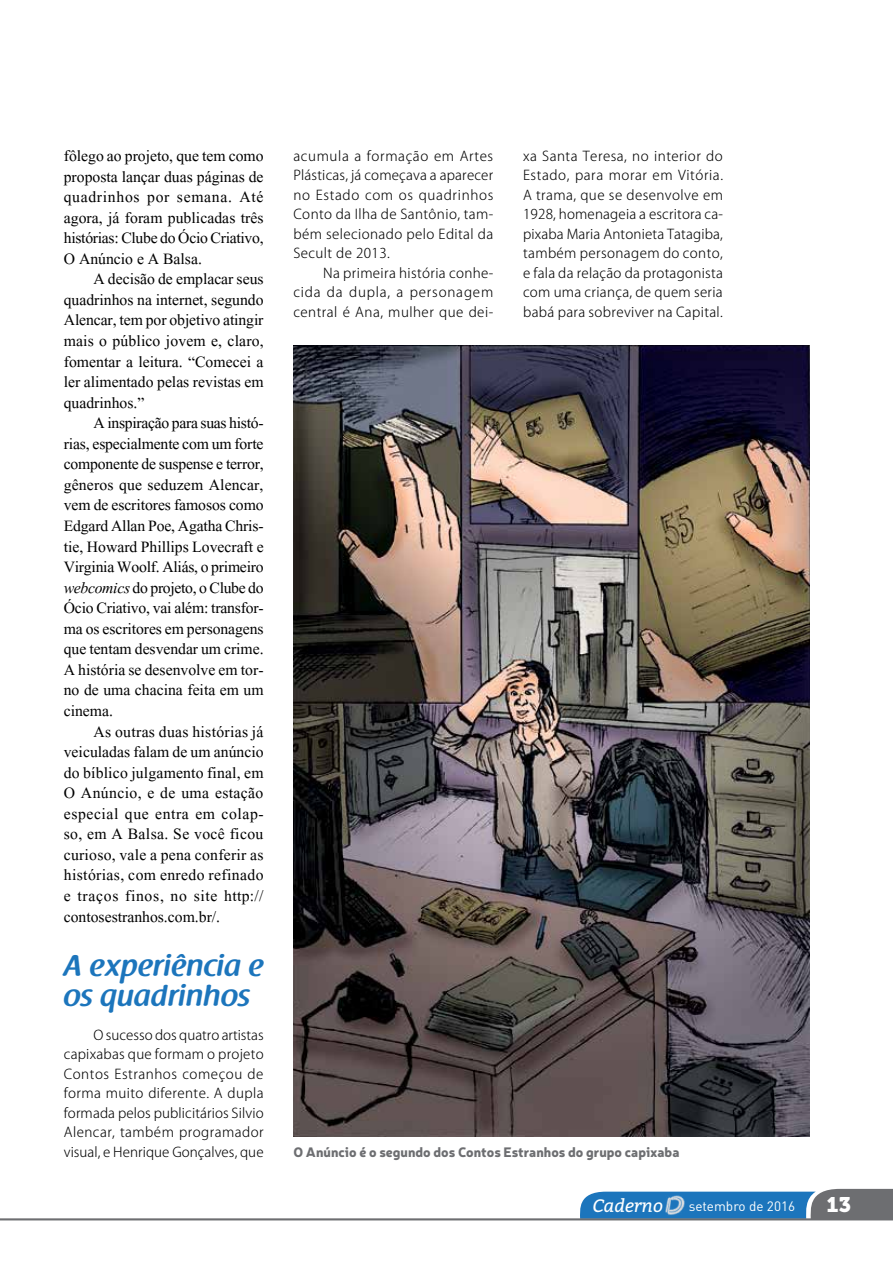
<style>
.page{position:relative;width:893px;height:1263px;background:#fff}
.page>*{position:absolute;margin:0;border:0;box-sizing:border-box;transform-origin:0 0}
.t1{font:600 30px/30px "Raspoutine";letter-spacing:.02em;color:#1c75bc}
.t2{font:21px "Museo 900";color:#fff}
.t3{font:19.5px "Aparajita";color:#000}
.t4{font:19.5px "Aparajita";letter-spacing:.02em;color:#000}
.t5{font:19.5px "Aparajita";letter-spacing:.035em;color:#000}
.t6{font:19.5px "Aparajita";letter-spacing:.03em;color:#000}
.t7{font:italic 18px "Bitter";color:#fff}
.t8{font:300 13.5px/19.5px "Koz Go Pro";letter-spacing:.025em;color:#000;text-align:justify}
.t9{font:900 13.5px "Neris";color:#6d6e71}
.t10{font:13.5px "DIN";color:#fff}
.s1{font-style:italic}
</style>
<div class="page">
<hr style="left:0;top:1218px;width:893px;height:2px;background:#6d6e71">
<svg style="left:577px;top:1189px;width:316px;height:30px;background:#4b82ae"></svg>
<img style="left:666px;top:1195px;width:19px;height:20px">
<img style="left:293px;top:345px;width:517px;height:791px">
<p class="t3" style="left:64px;top:146px;width:201px">fôlego ao projeto, que tem como</p>
<p class="t3" style="left:64px;top:167px;width:201px">proposta lançar duas páginas de</p>
<p class="t5" style="left:64px;top:187px;width:201px">quadrinhos por semana. Até</p>
<p class="t3" style="left:64px;top:208px;width:201px">agora, já foram publicadas três</p>
<p class="t3" style="left:64px;top:228px;width:201px">histórias: Clube do Ócio Criativo,</p>
<p class="t3" style="left:64px;top:249px;width:140px">O Anúncio e A Balsa.</p>
<p class="t3" style="left:94px;top:270px;width:172px">A decisão de emplacar seus</p>
<p class="t3" style="left:64px;top:290px;width:201px">quadrinhos na internet, segundo</p>
<p class="t3" style="left:64px;top:311px;width:201px">Alencar, tem por objetivo atingir</p>
<p class="t3" style="left:64px;top:331px;width:201px">mais o público jovem e, claro,</p>
<p class="t3" style="left:64px;top:352px;width:201px">fomentar a leitura. “Comecei a</p>
<p class="t3" style="left:64px;top:372px;width:201px">ler alimentado pelas revistas em</p>
<p class="t3" style="left:64px;top:393px;width:82px">quadrinhos.”</p>
<p class="t3" style="left:94px;top:413px;width:172px">A inspiração para suas histó-</p>
<p class="t3" style="left:64px;top:434px;width:201px">rias, especialmente com um forte</p>
<p class="t3" style="left:64px;top:455px;width:201px">componente de suspense e terror,</p>
<p class="t3" style="left:64px;top:475px;width:201px">gêneros que seduzem Alencar,</p>
<p class="t3" style="left:64px;top:496px;width:201px">vem de escritores famosos como</p>
<p class="t3" style="left:64px;top:516px;width:201px">Edgard Allan Poe, Agatha Chris-</p>
<p class="t3" style="left:64px;top:537px;width:201px">tie, Howard Phillips Lovecraft e</p>
<p class="t3" style="left:64px;top:557px;width:201px">Virginia Woolf. Aliás, o primeiro</p>
<p class="t3" style="left:64px;top:578px;width:201px"><span class="s1">webcomics</span> do projeto, o Clube do</p>
<p class="t3" style="left:64px;top:598px;width:201px">Ócio Criativo, vai além: transfor-</p>
<p class="t3" style="left:64px;top:619px;width:201px">ma os escritores em personagens</p>
<p class="t3" style="left:64px;top:639px;width:201px">que tentam desvendar um crime.</p>
<p class="t3" style="left:64px;top:660px;width:201px">A história se desenvolve em tor-</p>
<p class="t3" style="left:64px;top:681px;width:201px">no de uma chacina feita em um</p>
<p class="t3" style="left:64px;top:701px;width:51px">cinema.</p>
<p class="t3" style="left:94px;top:722px;width:172px">As outras duas histórias já</p>
<p class="t3" style="left:64px;top:742px;width:201px">veiculadas falam de um anúncio</p>
<p class="t3" style="left:64px;top:763px;width:201px">do bíblico julgamento final, em</p>
<p class="t4" style="left:64px;top:783px;width:201px">O Anúncio, e de uma estação</p>
<p class="t6" style="left:64px;top:804px;width:201px">especial que entra em colap-</p>
<p class="t4" style="left:64px;top:824px;width:201px">so, em A Balsa. Se você ficou</p>
<p class="t3" style="left:64px;top:845px;width:201px">curioso, vale a pena conferir as</p>
<p class="t4" style="left:64px;top:866px;width:201px">histórias, com enredo refinado</p>
<p class="t5" style="left:64px;top:886px;width:201px">e traços finos, no site http://</p>
<p class="t3" style="left:64px;top:907px;width:158px">contosestranhos.com.br/.</p>
<p class="t1" style="left:64px;top:951px;width:201px">A experiência e os quadrinhos</p>
<p class="t8" style="left:64px;top:1025px;width:21px">O</p>
<p class="t8" style="left:64px;top:1025px;width:201px;text-indent:42px">sucesso dos quatro artistas capixabas que formam o projeto Contos Estranhos começou de forma muito diferente. A dupla formada pelos publicitários Silvio Alencar, também programador visual, e Henrique Gonçalves, que</p>
<p class="t8" style="left:293px;top:146px;width:201px">acumula a formação em Artes</p>
<p class="t8" style="left:293px;top:166px;width:201px">Plásticas, já começava a aparecer</p>
<p class="t8" style="left:293px;top:185px;width:201px">no Estado com os quadrinhos</p>
<p class="t8" style="left:293px;top:205px;width:201px">Conto da I lha de Santônio, tam-</p>
<p class="t8" style="left:293px;top:224px;width:201px">bém selecionado pelo Edital da</p>
<p class="t8" style="left:293px;top:243px;width:98px">Secult de 2013.</p>
<p class="t8" style="left:323px;top:263px;width:172px">Na primeira história conhe-</p>
<p class="t8" style="left:293px;top:282px;width:201px">cida da dupla, a personagem</p>
<p class="t8" style="left:293px;top:302px;width:201px">central é Ana, mulher que dei-</p>
<p class="t8" style="left:523px;top:146px;width:201px">xa Santa Teresa, no interior do Estado, para morar em Vitória.<br>A trama, que se desenvolve em 1928, homenageia a escritora ca&shy;pixaba Maria Antonieta Tatagiba, também personagem do conto, e fala da relação da protagonista com uma criança, de quem seria babá para sobreviver na Capital.</p>
<p class="t9" style="left:293px;top:1142px;width:388px">O Anúncio é o segundo dos Contos Estranhos do grupo capixaba</p>
<p class="t7" style="left:592px;top:1193px;width:72px">Caderno</p>
<p class="t10" style="left:689px;top:1197px;width:108px">setembro de 2016</p>
<p class="t2" style="left:827px;top:1193px;width:26px">13</p>
</div>
